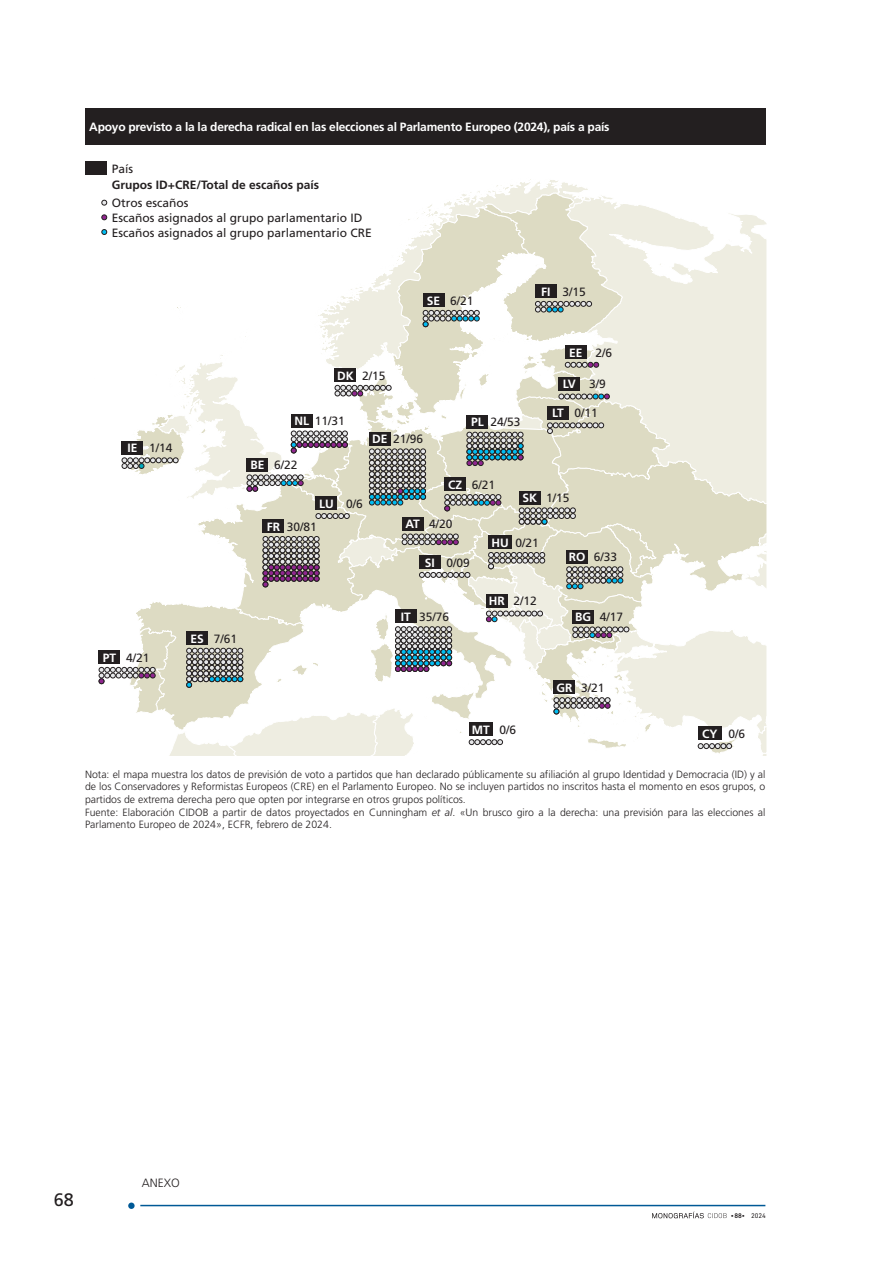
<style>
.page{position:relative;width:893px;height:1263px;background:#fff}
.page>*{position:absolute;margin:0;border:0;box-sizing:border-box;transform-origin:0 0}
.t1{font:18px "Frutiger LT Std";color:#231f20}
.t2{font:12px/14.7px "Frutiger LT Std";color:#231f20}
.t3{font:700 12px "Frutiger LT Std";letter-spacing:-.02em;color:#fff}
.t4{font:700 12px "Frutiger LT Std";color:#231f20}
.t5{font:300 12px "Frutiger LT Std";color:#231f20}
.t6{font:300 10.5px/12.6px "Frutiger LT Std";color:#231f20}
.t7{font:500 6.9px "DIN Next LT Pro";color:#231f20}
.s1{font-weight:700;color:#fff}
.s2{font-style:italic}
.s3{font-weight:400}
</style>
<div class="page">
<div style="left:85px;top:108px;width:680px;height:36px;background:#231f20"></div>
<svg style="left:470px;top:179px;width:118px;height:14px"></svg>
<div style="left:85px;top:162px;width:21px;height:13px;background:#231f20"></div>
<svg style="left:98px;top:193px;width:668px;height:563px"></svg>
<hr style="left:140px;top:1205px;width:625px;height:1px;background:#005996">
<div style="left:128px;top:1202px;width:7px;height:7px;background:#005996;border-radius:50%"></div>
<svg style="left:652px;top:1211px;width:75px;height:7px"></svg>
<p class="t3" style="left:89px;top:119px;width:522px">Apoyo previsto a la la derecha radical en las elecciones al Parlamento Europeo (2024), país a país</p>
<p class="t2" style="left:112px;top:161px;width:23px">País</p>
<p class="t2" style="left:112px;top:196px;width:262px">Otros escaños<br>Escaños asignados al grupo parlamentario ID<br>Escaños asignados al grupo parlamentario CRE</p>
<p class="t4" style="left:112px;top:178px;width:209px">Grupos ID+CRE/Total de escaños país</p>
<p class="t2" style="left:337px;top:368px;width:50px"><span class="s1">DK</span> 2/15</p>
<p class="t2" style="left:294px;top:414px;width:52px"><span class="s1">NL</span> 11/31</p>
<p class="t2" style="left:427px;top:293px;width:48px"><span class="s1">SE</span> 6/21</p>
<p class="t2" style="left:471px;top:415px;width:51px"><span class="s1">PL</span> 24/53</p>
<p class="t2" style="left:127px;top:441px;width:46px"><span class="s1">IE</span> 1/14</p>
<p class="t2" style="left:250px;top:458px;width:48px"><span class="s1">BE</span> 6/22</p>
<p class="t2" style="left:372px;top:432px;width:52px"><span class="s1">DE</span> 21/96</p>
<p class="t2" style="left:448px;top:477px;width:48px"><span class="s1">CZ</span> 6/21</p>
<p class="t2" style="left:541px;top:284px;width:46px"><span class="s1">FI</span> 3/15</p>
<p class="t2" style="left:569px;top:345px;width:45px"><span class="s1">EE</span> 2/6</p>
<p class="t2" style="left:563px;top:377px;width:45px"><span class="s1">LV</span> 3/9</p>
<p class="t2" style="left:552px;top:406px;width:47px"><span class="s1">LT</span> 0/11</p>
<p class="t2" style="left:103px;top:650px;width:48px"><span class="s1">PT</span> 4/21</p>
<p class="t2" style="left:319px;top:496px;width:45px"><span class="s1">LU</span> 0/6</p>
<p class="t2" style="left:267px;top:519px;width:51px"><span class="s1">FR</span> 30/81</p>
<p class="t2" style="left:190px;top:631px;width:48px"><span class="s1">ES</span> 7/61</p>
<p class="t2" style="left:405px;top:517px;width:49px"><span class="s1">AT</span> 4/20</p>
<p class="t2" style="left:425px;top:555px;width:46px"><span class="s1">SI</span> 0/09</p>
<p class="t2" style="left:401px;top:609px;width:50px"><span class="s1">IT</span> 35/76</p>
<p class="t2" style="left:522px;top:491px;width:49px"><span class="s1">SK</span> 1/15</p>
<p class="t2" style="left:491px;top:535px;width:49px"><span class="s1">HU</span> 0/21</p>
<p class="t2" style="left:489px;top:594px;width:49px"><span class="s1">HR</span> 2/12</p>
<p class="t2" style="left:569px;top:550px;width:50px"><span class="s1">RO</span> 6/33</p>
<p class="t2" style="left:575px;top:610px;width:49px"><span class="s1">BG</span> 4/17</p>
<p class="t2" style="left:556px;top:680px;width:49px"><span class="s1">GR</span> 3/21</p>
<p class="t2" style="left:472px;top:722px;width:46px"><span class="s1">MT</span> 0/6</p>
<p class="t2" style="left:702px;top:726px;width:45px"><span class="s1">CY</span> 0/6</p>
<p class="t6" style="left:85px;top:768px;width:682px">Nota: el mapa muestra los datos de previsión de voto a partidos que han declarado públicamente su afiliación al grupo Identidad y Democracia (ID) y al de los Conservadores y Reformistas Europeos (CRE) en el Parlamento Europeo. No se incluyen partidos no inscritos hasta el momento en esos grupos, o partidos de extrema derecha pero que opten por integrarse en otros grupos políticos.<br>Fuente: Elaboración CIDOB a partir de datos proyectados en Cunningham <span class="s2">et al</span>. «Un brusco giro a la derecha: una previsión para las elecciones al Parlamento Europeo de 2024», ECFR, febrero de 2024.</p>
<h1 class="t1" style="left:54px;top:1189px;width:22px">68</h1>
<p class="t5" style="left:142px;top:1176px;width:40px">ANEXO</p>
<p class="t7" style="left:731px;top:1211px;width:37px">•88• <span class="s3">2024</span></p>
</div>
